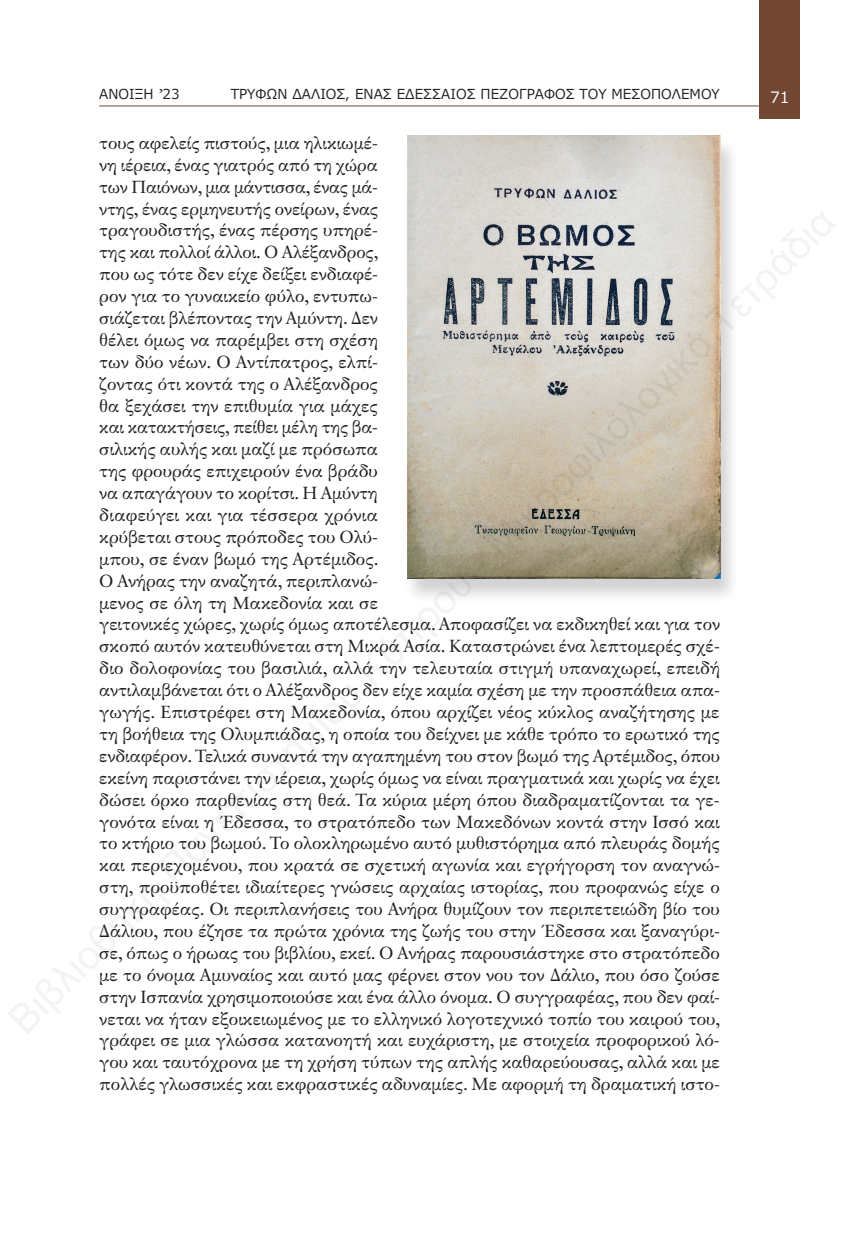
<style>
.page{position:relative;width:844px;height:1241px;background:#fff}
.page>*{position:absolute;margin:0;border:0;box-sizing:border-box;transform-origin:0 0}
.t1{font:17.5px/21.9px "Amadeus";color:#231f20}
.t2{font:17.5px "Aroania";color:#fff}
.t3{font:15.4px "Aroania";color:#231f20}
</style>
<div class="page">
<hr style="left:99px;top:106px;width:667px;height:1px;background:#714731">
<div style="left:759px;top:0;width:41px;height:118px;background:#714731"></div>
<div style="left:403px;top:137px;width:336px;height:466px;background:#231f20;opacity:.2"></div>
<img style="left:407px;top:135px;width:313px;height:443px">
<p class="t3" style="left:99px;top:85px;width:82px">ΆΝΟΙΞΗ ᾽23</p>
<p class="t3" style="left:231px;top:85px;width:143px">Τρύφων Δάλιος, ένας</p>
<p class="t3" style="left:396px;top:85px;width:10px">εδεσσαίος</p>
<p class="t3" style="left:480px;top:85px;width:109px">πεζο γράφος του</p>
<p class="t3" style="left:611px;top:85px;width:22px">Μεσο</p>
<p class="t3" style="left:651px;top:85px;width:50px">πολέμου</p>
<p class="t2" style="left:770px;top:87px;width:21px">71</p>
<p class="t1" style="left:99px;top:132px;width:622px">τους αφελείς πιστούς, μια ηλικιωμέ-<br>νη ιέρεια, ένας γιατρός από τη χώρα<br>των Παιόνων, μια μάντισσα, ένας μά-<br>ντης, ένας ερμηνευτής ονείρων, ένας<br>τραγουδιστής, ένας πέρσης υπηρέ-<br>της και πολλοί άλλοι. Ο Αλέξανδρος,<br>που ως τότε δεν είχε δείξει ενδιαφέ-<br>ρον για το γυναικείο φύλο, εντυπω-<br>σιάζεται βλέποντας την Αμύντη. Δεν<br>θέλει όμως να παρέμβει στη σχέση<br>των δύο νέων. Ο Αντίπατρος, ελπί-<br>ζοντας ότι κοντά της ο Αλέξανδρος<br>θα ξεχάσει την επιθυμία για μάχες<br>και κατακτήσεις, πείθει μέλη της βα-<br>σιλικής αυλής και μαζί με πρόσωπα<br>της φρουράς επιχειρούν ένα βράδυ<br>να απαγάγουν το κορίτσι. Η Αμύντη<br>διαφεύγει και για τέσσερα χρόνια<br>κρύβεται στους πρόποδες του Ολύ-<br>μπου, σε έναν βωμό της Αρτέμιδος.<br>Ο Ανήρας την αναζητά, περιπλανώ-<br>μενος σε όλη τη Μακεδονία και σε<br>γειτονικές χώρες, χωρίς όμως αποτέλεσμα. Αποφασίζει να εκδικηθεί και για τον σκοπό αυτόν κατευθύνεται στη Μικρά Ασία. Καταστρώνει ένα λεπτομερές σχέ&shy;διο δολοφονίας του βασιλιά, αλλά την τελευταία στιγμή υπαναχωρεί, επειδή αντιλαμβάνεται ότι ο Αλέξανδρος δεν είχε καμία σχέση με την προσπάθεια απα&shy;γωγής. Επιστρέφει στη Μακεδονία, όπου αρχίζει νέος κύκλος αναζήτησης με τη βοήθεια της Ολυμπιάδας, η οποία του δείχνει με κάθε τρόπο το ερωτικό της ενδιαφέρον. Τελικά συναντά την αγαπημένη του στον βωμό της Αρτέμιδος, όπου εκείνη παριστάνει την ιέρεια, χωρίς όμως να είναι πραγματικά και χωρίς να έχει δώσει όρκο παρθενίας στη θεά. Τα κύρια μέρη όπου διαδραματίζονται τα γε&shy;γονότα είναι η Έδεσσα, το στρατόπεδο των Μακεδόνων κοντά στην Ισσό και το κτήριο του βωμού. Το ολοκληρωμένο αυτό μυθιστόρημα από πλευράς δομής και περιεχομένου, που κρατά σε σχετική αγωνία και εγρήγορση τον αναγνώ&shy;στη, προϋποθέτει ιδιαίτερες γνώσεις αρχαίας ιστορίας, που προφανώς είχε ο συγγραφέας. Οι περιπλανήσεις του Ανήρα θυμίζουν τον περιπετειώδη βίο του Δάλιου, που έζησε τα πρώτα χρόνια της ζωής του στην Έδεσσα και ξαναγύρι&shy;σε, όπως ο ήρωας του βιβλίου, εκεί. Ο Ανήρας παρουσιάστηκε στο στρατόπεδο με το όνομα Αμυναίος και αυτό μας φέρνει στον νου τον Δάλιο, που όσο ζούσε στην Ισπανία χρησιμοποιούσε και ένα άλλο όνομα. Ο συγγραφέας, που δεν φαί&shy;νεται να ήταν εξοικειωμένος με το ελληνικό λογοτεχνικό τοπίο του καιρού του, γράφει σε μια γλώσσα κατανοητή και ευχάριστη, με στοιχεία προφορικού λό&shy;γου και ταυτόχρονα με τη χρήση τύπων της απλής καθαρεύουσας, αλλά και με πολλές γλωσσικές και εκφραστικές αδυναμίες. Με αφορμή τη δραματική ιστο-</p>
</div>
